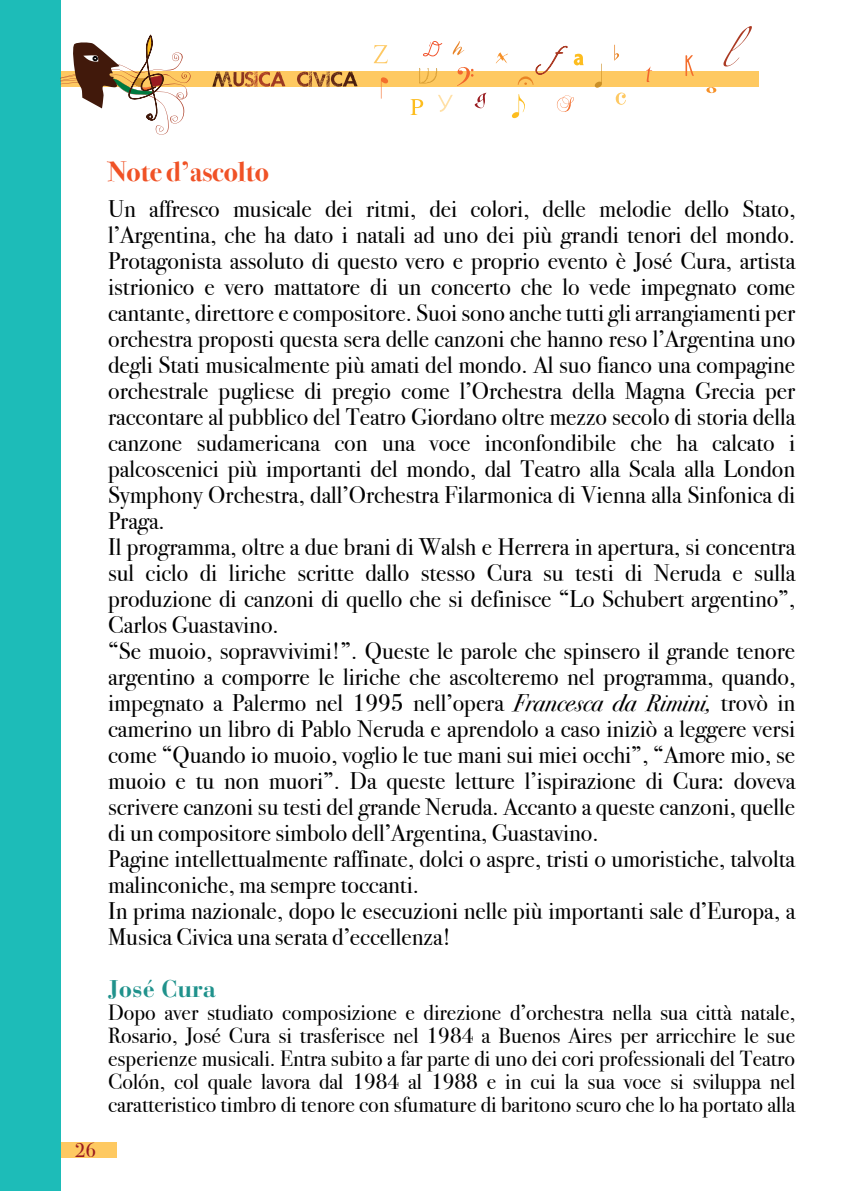
<style>
.page{position:relative;width:842px;height:1191px;background:#fff}
.page>*{position:absolute;margin:0;border:0;box-sizing:border-box;transform-origin:0 0}
.t1{font:700 28px "Bodoni Svty Two ITCTT";color:#f05226}
.t2{font:24px/26px "Bodoni Svty Two ITCTT";color:#000001}
.t3{font:700 24px "Bauer Bodoni Std";color:#20928c}
.t4{font:22px/23px "Bodoni Svty Two ITCTT";color:#000001;text-align:justify}
.t5{font:20px "Bodoni Svty Two ITCTT";color:#991b20}
.s1{font-style:italic}
</style>
<div class="page">
<div style="left:0;top:1142px;width:117px;height:15px;background:#fec961"></div>
<svg style="left:192px;top:72px;width:566px;height:15px;fill:#fec961"></svg>
<div style="left:0;top:0;width:61px;height:1191px;background:#1dbcb8"></div>
<svg style="left:411px;top:99px;width:12px;height:16px"></svg>
<svg style="left:616px;top:93px;width:10px;height:12px"></svg>
<svg style="left:512px;top:94px;width:13px;height:24px"></svg>
<svg style="left:614px;top:45px;width:5px;height:16px"></svg>
<svg style="left:706px;top:87px;width:10px;height:6px"></svg>
<svg style="left:595px;top:64px;width:7px;height:24px"></svg>
<svg style="left:381px;top:77px;width:7px;height:22px"></svg>
<svg style="left:457px;top:67px;width:16px;height:19px"></svg>
<svg style="left:518px;top:46px;width:50px;height:39px"></svg>
<svg style="left:423px;top:41px;width:19px;height:15px"></svg>
<svg style="left:475px;top:93px;width:12px;height:15px"></svg>
<svg style="left:574px;top:54px;width:10px;height:11px"></svg>
<svg style="left:685px;top:55px;width:9px;height:21px"></svg>
<svg style="left:438px;top:95px;width:15px;height:17px"></svg>
<svg style="left:557px;top:95px;width:17px;height:17px"></svg>
<svg style="left:646px;top:66px;width:6px;height:16px"></svg>
<svg style="left:496px;top:52px;width:12px;height:12px"></svg>
<svg style="left:374px;top:45px;width:14px;height:18px"></svg>
<svg style="left:419px;top:68px;width:18px;height:17px"></svg>
<svg style="left:723px;top:26px;width:29px;height:40px"></svg>
<svg style="left:453px;top:41px;width:11px;height:14px"></svg>
<svg style="left:256px;top:72px;width:74px;height:1px"></svg>
<svg style="left:61px;top:35px;width:131px;height:100px"></svg>
<p class="t5" style="left:75px;top:1133px;width:23px">26</p>
<p class="t1" style="left:108px;top:148px;width:162px">Note d’ascolto</p>
<p class="t2" style="left:108px;top:193px;width:689px">Un affresco musicale dei ritmi, dei colori, delle melodie dello Stato, l’Argentina, che ha dato i natali ad uno dei più grandi tenori del mondo.<br>Protagonista assoluto di questo vero e proprio evento è José Cura, artista istrionico e vero mattatore di un concerto che lo vede impegnato come cantante, direttore e compositore. Suoi sono anche tutti gli arrangiamenti per orchestra proposti questa sera delle canzoni che hanno reso l’Argentina uno degli Stati musicalmente più amati del mondo. Al suo fianco una compagine orchestrale pugliese di pregio come l’Orchestra della Magna Grecia per raccontare al pubblico del Teatro Giordano oltre mezzo secolo di storia della canzone sudamericana con una voce inconfondibile che ha calcato i palcoscenici più importanti del mondo, dal Teatro alla Scala alla London Symphony Orchestra, dall’Orchestra Filarmonica di Vienna alla Sinfonica di Praga.<br>Il programma, oltre a due brani di Walsh e Herrera in apertura, si concentra sul ciclo di liriche scritte dallo stesso Cura su testi di Neruda e sulla produzione di canzoni di quello che si definisce “Lo Schubert argentino”, Carlos Guastavino.<br>“Se muoio, sopravvivimi!”. Queste le parole che spinsero il grande tenore argentino a comporre le liriche che ascolteremo nel programma, quando, impegnato a Palermo nel 1995 nell’opera <span class="s1">Francesca da Rimini,</span> trovò in camerino un libro di Pablo Neruda e aprendolo a caso iniziò a leggere versi come “Quando io muoio, voglio le tue mani sui miei occhi”, “Amore mio, se muoio e tu non muori”. Da queste letture l’ispirazione di Cura: doveva scrivere canzoni su testi del grande Neruda. Accanto a queste canzoni, quelle di un compositore simbolo dell’Argentina, Guastavino.<br>Pagine intellettualmente raffinate, dolci o aspre, tristi o umoristiche, talvolta malinconiche, ma sempre toccanti.<br>In prima nazionale, dopo le esecuzioni nelle più importanti sale d’Europa, a Musica Civica una serata d’eccellenza!</p>
<p class="t3" style="left:108px;top:974px;width:110px">José Cura</p>
<p class="t4" style="left:108px;top:998px;width:688px">Dopo aver studiato composizione e direzione d’orchestra nella sua città natale, Rosario, José Cura si trasferisce nel 1984 a Buenos Aires per arricchire le sue esperienze musicali. Entra subito a far parte di uno dei cori professionali del Teatro Colón, col quale lavora dal 1984 al 1988 e in cui la sua voce si sviluppa nel caratteristico timbro di tenore con sfumature di baritono scuro che lo ha portato alla</p>
</div>
